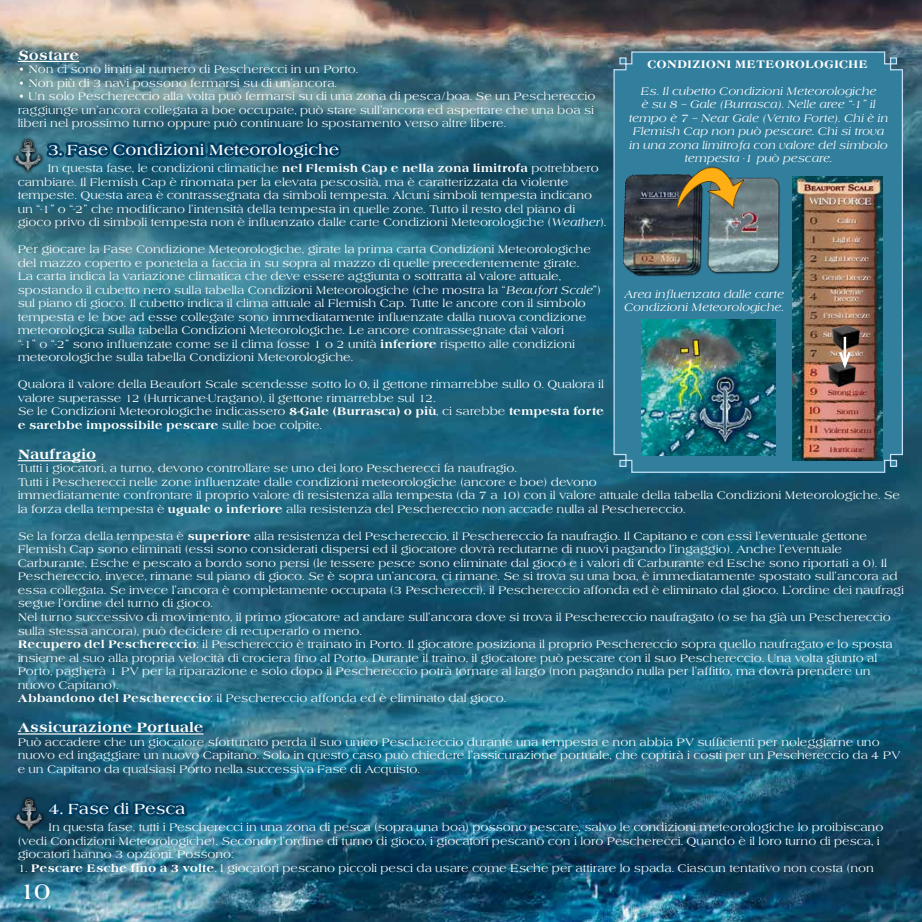
<style>
.page{position:relative;width:922px;height:922px;background:#fff}
.page>*{position:absolute;margin:0;border:0;box-sizing:border-box;transform-origin:0 0}
.t1{font:700 22.5px "Americana T";color:#fff}
.t2{font:700 15px "Americana T";color:#fff}
.t3{font:700 13.75px "Americana T Extr";color:#fff}
.t4{font:11.25px/13.5px "Americana T";color:#fff}
.t5{font:italic 11.25px/13.5px "Americana T";color:#fff;text-align:center}
.t6{font:700 11.25px "Americana T Extr";color:#fff}
.s1{font-family:"Americana T Extr";font-weight:700}
.s2{font-style:italic}
.s3{font-family:"Americana T";font-weight:400}
</style>
<div class="page">
<img style="left:0;top:0;width:921px;height:921px">
<hr style="left:18px;top:61px;width:61px;height:1px;background:#fff">
<hr style="left:18px;top:460px;width:78px;height:1px;background:#fff">
<hr style="left:18px;top:733px;width:185px;height:1px;background:#fff">
<svg style="left:29px;top:124px;width:316px;height:54px;background:#185873"></svg>
<svg style="left:45px;top:793px;width:145px;height:28px;background:#0a4666"></svg>
<svg style="left:612px;top:51px;width:291px;height:422px;background:#347f9d"></svg>
<img style="left:792px;top:177px;width:90px;height:283px">
<img style="left:615px;top:169px;width:173px;height:110px">
<img style="left:671px;top:154px;width:75px;height:75px">
<img style="left:828px;top:363px;width:27px;height:24px">
<img style="left:832px;top:325px;width:27px;height:24px">
<hr style="left:843px;top:337px;width:2px;height:28px;background:#fff">
<svg style="left:836px;top:349px;width:16px;height:23px"></svg>
<img style="left:641px;top:319px;width:134px;height:136px">
<img style="left:11px;top:135px;width:33px;height:39px">
<img style="left:12px;top:793px;width:33px;height:40px">
<p class="t3" style="left:18px;top:47px;width:63px">Sostare</p>
<p class="t4" style="left:18px;top:63px;width:342px">• Non ci sono limiti al numero di Pescherecci in un Porto.</p>
<p class="t4" style="left:18px;top:76px;width:321px">• Non più di 3 navi possono fermarsi su di un’ancora.</p>
<p class="t4" style="left:18px;top:90px;width:579px">• Un solo Peschereccio alla volta può fermarsi su di una zona di pesca/boa. Se un Peschereccio raggiunge un’ancora collegata a boe occupate, può stare sull’ancora ed aspettare che una boa si liberi nel prossimo turno oppure può continuare lo spostamento verso altre libere.</p>
<h2 class="t2" style="left:48px;top:141px;width:293px">3. Fase Condizioni Meteorologiche</h2>
<p class="t4" style="left:18px;top:162px;width:590px;text-indent:30px">In questa fase, le condizioni climatiche <span class="s1">nel Flemish Cap e nella zona limitrofa</span> potrebbero cambiare. Il Flemish Cap è rinomata per la elevata pescosità, ma è caratterizzata da violente tempeste. Questa area è contrassegnata da simboli tempesta. Alcuni simboli tempesta indicano un “-1” o “-2” che modificano l’intensità della tempesta in quelle zone. Tutto il resto del piano di gioco privo di simboli tempesta non è influenzato dalle carte Condizioni Meteorologiche (<span class="s2">Weather</span>).</p>
<p class="t4" style="left:18px;top:243px;width:584px">Per giocare la Fase Condizione Meteorologiche, girate la prima carta Condizioni Meteorologiche del mazzo coperto e ponetela a faccia in su sopra al mazzo di quelle precedentemente girate.<br>La carta indica la variazione climatica che deve essere aggiunta o sottratta al valore attuale, spostando il cubetto nero sulla tabella Condizioni Meteorologiche (che mostra la “<span class="s2">Beaufort Scale</span>”) sul piano di gioco. Il cubetto indica il clima attuale al Flemish Cap. Tutte le ancore con il simbolo tempesta e le boe ad esse collegate sono immediatamente influenzate dalla nuova condizione meteorologica sulla tabella Condizioni Meteorologiche. Le ancore contrassegnate dai valori<br>“-1” o “-2” sono influenzate come se il clima fosse 1 o 2 unità <span class="s1">inferiore</span> rispetto alle condizioni meteorologiche sulla tabella Condizioni Meteorologiche.</p>
<p class="t4" style="left:18px;top:378px;width:587px">Qualora il valore della Beaufort Scale scendesse sotto lo 0, il gettone rimarrebbe sullo 0. Qualora il valore superasse 12 (Hurricane-Uragano), il gettone rimarrebbe sul 12.<br>Se le Condizioni Meteorologiche indicassero <span class="s1">8-Gale (Burrasca) o più</span>, ci sarebbe <span class="s1">tempesta forte</span></p>
<p class="t6" style="left:18px;top:418px;width:306px">e sarebbe impossibile pescare <span class="s3">sulle boe colpite.</span></p>
<p class="t3" style="left:18px;top:446px;width:80px">Naufragio</p>
<p class="t4" style="left:18px;top:462px;width:883px">Tutti i giocatori, a turno, devono controllare se uno dei loro Pescherecci fa naufragio.<br>Tutti i Pescherecci nelle zone influenzate dalle condizioni meteorologiche (ancore e boe) devono<br>immediatamente confrontare il proprio valore di resistenza alla tempesta (da 7 a 10) con il valore attuale della tabella Condizioni Meteorologiche. Se la forza della tempesta è <span class="s1">uguale o inferiore</span> alla resistenza del Peschereccio non accade nulla al Peschereccio.</p>
<p class="t4" style="left:18px;top:529px;width:887px">Se la forza della tempesta è <span class="s1">superiore</span> alla resistenza del Peschereccio, il Peschereccio fa naufragio. Il Capitano e con essi l’eventuale gettone Flemish Cap sono eliminati (essi sono considerati dispersi ed il giocatore dovrà reclutarne di nuovi pagando l’ingaggio). Anche l’eventuale Carburante, Esche e pescato a bordo sono persi (le tessere pesce sono eliminate dal gioco e i valori di Carburante ed Esche sono riportati a 0). Il Peschereccio, invece, rimane sul piano di gioco. Se è sopra un’ancora, ci rimane. Se si trova su una boa, è immediatamente spostato sull’ancora ad essa collegata. Se invece l’ancora è completamente occupata (3 Pescherecci), il Peschereccio affonda ed è eliminato dal gioco. L’ordine dei naufragi segue l’ordine del turno di gioco.<br>Nel turno successivo di movimento, il primo giocatore ad andare sull’ancora dove si trova il Peschereccio naufragato (o se ha già un Peschereccio sulla stessa ancora), può decidere di recuperarlo o meno.<br><span class="s1">Recupero del Peschereccio</span>: il Peschereccio è trainato in Porto. Il giocatore posiziona il proprio Peschereccio sopra quello naufragato e lo sposta insieme al suo alla propria velocità di crociera fino al Porto. Durante il traino, il giocatore può pescare con il suo Peschereccio. Una volta giunto al Porto, pagherà 1 PV per la riparazione e solo dopo il Peschereccio potrà tornare al largo (non pagando nulla per l’affitto, ma dovrà prendere un nuovo Capitano).<br><span class="s1">Abbandono del Peschereccio</span>: il Peschereccio affonda ed è eliminato dal gioco.</p>
<p class="t3" style="left:18px;top:719px;width:187px">Assicurazione Portuale</p>
<p class="t4" style="left:18px;top:735px;width:884px">Può accadere che un giocatore sfortunato perda il suo unico Peschereccio durante una tempesta e non abbia PV sufficienti per noleggiarne uno nuovo ed ingaggiare un nuovo Capitano. Solo in questo caso può chiedere l’assicurazione portuale, che coprirà i costi per un Peschereccio da 4 PV e un Capitano da qualsiasi Porto nella successiva Fase di Acquisto.</p>
<h2 class="t2" style="left:49px;top:799px;width:138px">4. Fase di Pesca</h2>
<p class="t4" style="left:18px;top:820px;width:866px;text-indent:31px">In questa fase, tutti i Pescherecci in una zona di pesca (sopra una boa) possono pescare, salvo le condizioni meteorologiche lo proibiscano (vedi Condizioni Meteorologiche). Secondo l’ordine di turno di gioco, i giocatori pescano con i loro Pescherecci. Quando è il loro turno di pesca, i giocatori hanno 3 opzioni. Possono:</p>
<p class="t4" style="left:18px;top:861px;width:857px">1. <span class="s1">Pescare Esche fino a 3 volte</span>. I giocatori pescano piccoli pesci da usare come Esche per attirare lo spada. Ciascun tentativo non costa (non</p>
<p class="t6" style="left:647px;top:57px;width:222px">CONDIZIONI METEOROLOGICHE</p>
<p class="t5" style="left:628px;top:84px;width:261px">Es. Il cubetto Condizioni Meteorologiche<br>è su 8 – Gale (Burrasca). Nelle aree “-1” il tempo è 7 – Near Gale (Vento Forte). Chi è in Flemish Cap non può pescare. Chi si trova in una zona limitrofa con valore del simbolo tempesta -1 può pescare.</p>
<p class="t5" style="left:623px;top:287px;width:161px;text-align:left">Area influenzata dalle carte<br>Condizioni Meteorologiche.</p>
<h1 class="t1" style="left:19px;top:878px;width:33px">10</h1>
</div>
